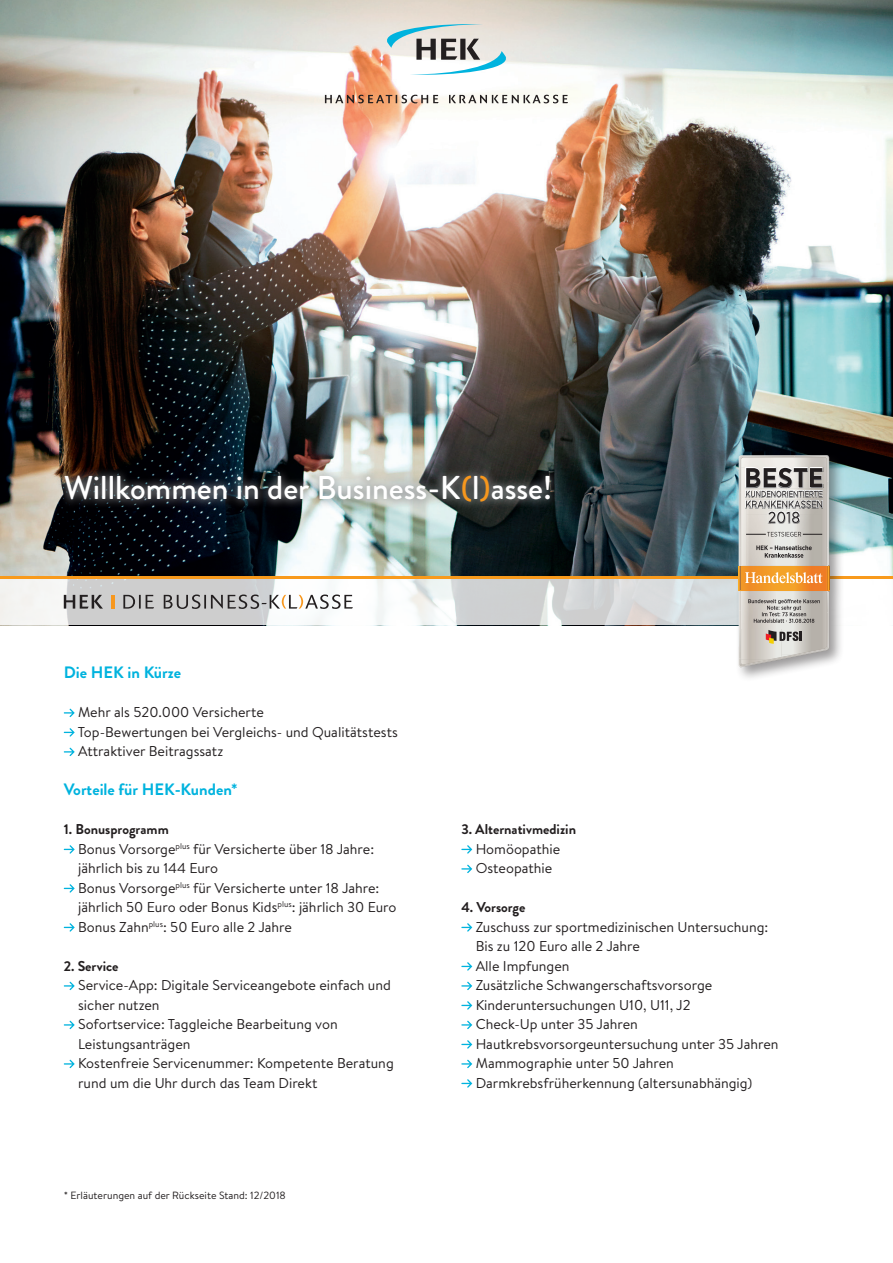
<style>
.page{position:relative;width:893px;height:1263px;background:#fff}
.page>*{position:absolute;margin:0;border:0;box-sizing:border-box;transform-origin:0 0}
.t1{font:500 33px "Brandon Grotesque";color:#fff}
.t2{font:700 16.5px "Brandon Grotesque";color:#00b3de}
.t3{font:14.25px/19.5px "Brandon Text";color:#231f20}
.t4{font:700 14.25px "Brandon Grotesque";color:#231f20}
.t5{font:10.5px "Brandon Text";color:#231f20}
.s1{color:#f7971d}
</style>
<div class="page">
<svg style="left:64px;top:709px;width:11px;height:8px"></svg>
<svg style="left:64px;top:728px;width:11px;height:9px"></svg>
<svg style="left:64px;top:748px;width:11px;height:8px"></svg>
<svg style="left:64px;top:845px;width:11px;height:9px"></svg>
<svg style="left:64px;top:884px;width:11px;height:9px"></svg>
<svg style="left:64px;top:923px;width:11px;height:9px"></svg>
<svg style="left:64px;top:982px;width:11px;height:8px"></svg>
<svg style="left:64px;top:1021px;width:11px;height:8px"></svg>
<svg style="left:64px;top:1060px;width:11px;height:8px"></svg>
<svg style="left:461px;top:845px;width:11px;height:9px"></svg>
<svg style="left:461px;top:865px;width:11px;height:8px"></svg>
<svg style="left:461px;top:923px;width:11px;height:9px"></svg>
<svg style="left:461px;top:962px;width:11px;height:9px"></svg>
<svg style="left:461px;top:982px;width:11px;height:8px"></svg>
<svg style="left:461px;top:1001px;width:11px;height:9px"></svg>
<svg style="left:461px;top:1021px;width:11px;height:8px"></svg>
<svg style="left:461px;top:1040px;width:11px;height:9px"></svg>
<svg style="left:461px;top:1060px;width:11px;height:8px"></svg>
<svg style="left:461px;top:1079px;width:11px;height:9px"></svg>
<img style="left:0;top:0;width:893px;height:576px">
<svg style="left:325px;top:24px;width:243px;height:79px"></svg>
<svg style="left:0;top:579px;width:735px;height:46px"></svg>
<hr style="left:0;top:576px;width:893px;height:3px;background:#f89a1c">
<svg style="left:64px;top:595px;width:39px;height:14px"></svg>
<hr style="left:111px;top:595px;width:4px;height:14px;background:#f7971d">
<svg style="left:123px;top:594px;width:230px;height:15px"></svg>
<div style="left:56px;top:467px;width:504px;height:44px;background:#939598;opacity:.75"></div>
<div style="left:735px;top:452px;width:110px;height:230px;background:#231f20;opacity:.45"></div>
<svg style="left:739px;top:455px;width:91px;height:212px"></svg>
<h1 class="t1" style="left:64px;top:465px;width:490px">Willkommen in der Business-K<span class="s1">(</span>l<span class="s1">)</span>asse!</h1>
<p class="t2" style="left:64px;top:661px;width:119px">Die HEK in Kürze</p>
<p class="t3" style="left:78px;top:702px;width:322px">Mehr als 520.000 Versicherte<br>Top-Bewertungen bei Vergleichs- und Qualitätstests<br>Attraktiver Beitragssatz</p>
<p class="t2" style="left:64px;top:778px;width:175px">Vorteile für HEK-Kunden*</p>
<p class="t4" style="left:64px;top:819px;width:106px">1. Bonusprogramm</p>
<p class="t3" style="left:78px;top:838px;width:320px">Bonus Vorsorge<sup>plus</sup> für Versicherte über 18 Jahre: jährlich bis zu 144 Euro<br>Bonus Vorsorge<sup>plus</sup> für Versicherte unter 18 Jahre: jährlich 50 Euro oder Bonus Kids<sup>plus</sup>: jährlich 30 Euro Bonus Zahn<sup>plus</sup>: 50 Euro alle 2 Jahre</p>
<p class="t4" style="left:64px;top:956px;width:56px">2. Service</p>
<p class="t3" style="left:78px;top:975px;width:317px">Service-App: Digitale Serviceangebote einfach und sicher nutzen<br>Sofortservice: Taggleiche Bearbeitung von Leistungsanträgen<br>Kostenfreie Servicenummer: Kompetente Beratung rund um die Uhr durch das Team Direkt</p>
<p class="t5" style="left:64px;top:1188px;width:224px">* Erläuterungen auf der Rückseite Stand: 12/2018</p>
<p class="t4" style="left:461px;top:819px;width:116px">3. Alternativmedizin</p>
<p class="t3" style="left:476px;top:838px;width:86px">Homöopathie<br>Osteopathie</p>
<p class="t4" style="left:461px;top:897px;width:66px">4. Vorsorge</p>
<p class="t3" style="left:476px;top:916px;width:304px">Zuschuss zur sportmedizinischen Untersuchung:<br>Bis zu 120 Euro alle 2 Jahre<br>Alle Impfungen<br>Zusätzliche Schwangerschaftsvorsorge Kinderuntersuchungen U10, U11, J2<br>Check-Up unter 35 Jahren Hautkrebsvorsorgeuntersuchung unter 35 Jahren Mammographie unter 50 Jahren Darmkrebsfrüherkennung (altersunabhängig)</p>
</div>
